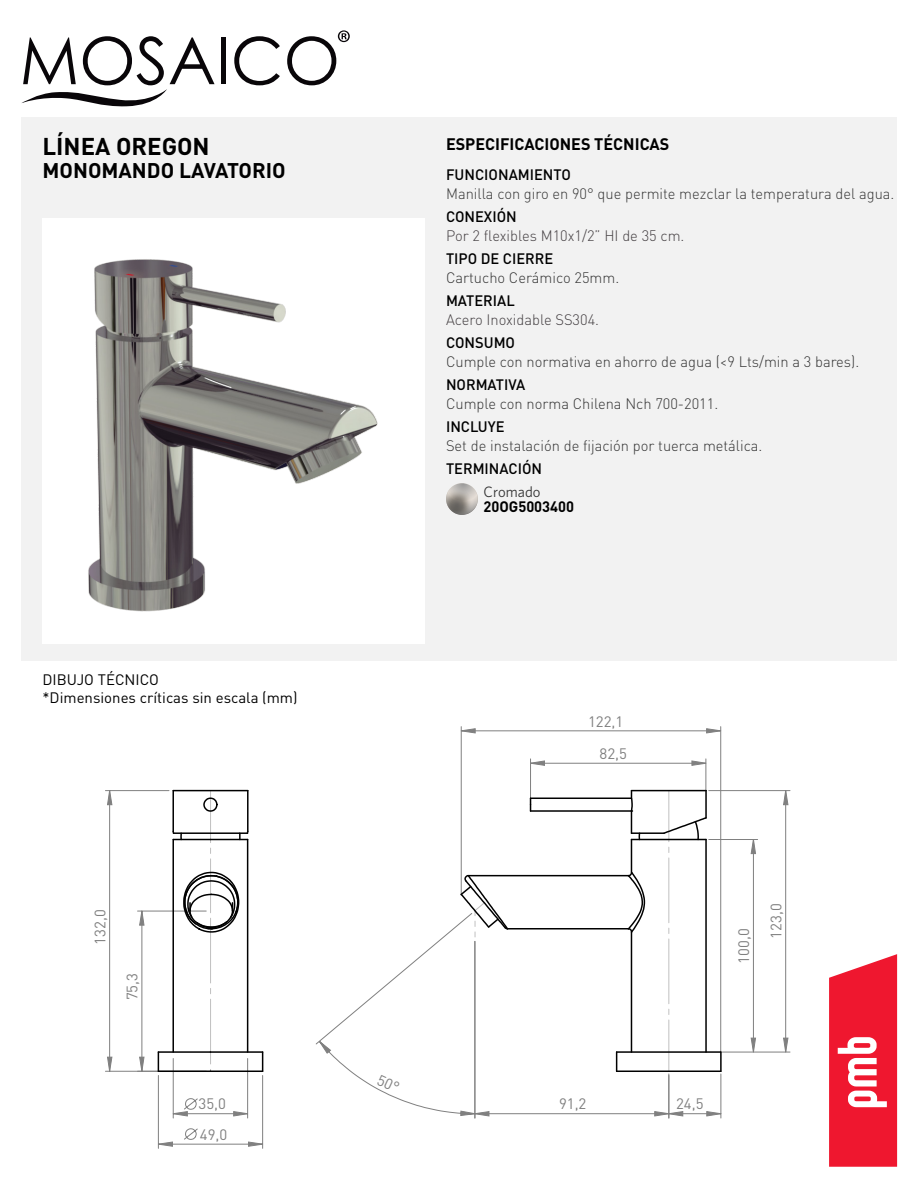
<style>
.page{position:relative;width:918px;height:1188px;background:#fff}
.page>*{position:absolute;margin:0;border:0;box-sizing:border-box;transform-origin:0 0}
.t1{font:700 24px "DIN Pro";color:#000}
.t2{font:700 21px "DIN Pro";color:#000}
.t3{font:700 16.5px "DIN Pro";color:#000}
.t4{font:300 15px "DIN Pro";color:#333}
.t5{font:500 15px "DIN Pro";color:#000}
.t6{font:300 15px "DIN Pro";color:#333}
.t7{font:300 15px "DIN Pro";color:#433e41}
.t8{font:15px/18px "DIN Pro";color:#000}
.t9{font:15px/32.4px "DIN Pro";color:#808080;text-align:right}
.t10{font:700 15px "DIN Pro";color:#000}
.t11{font:15px "Whitney";color:#333}
</style>
<div class="page">
<svg style="left:829px;top:954px;width:68px;height:213px;background:#f13b4f"></svg>
<div style="left:21px;top:117px;width:876px;height:543px;background:#f2f2f2"></div>
<div style="left:42px;top:218px;width:383px;height:425px;background:#fff"></div>
<svg style="left:22px;top:36px;width:193px;height:71px"></svg>
<div style="left:221px;top:37px;width:5px;height:47px;background:#090609"></div>
<svg style="left:234px;top:36px;width:46px;height:49px"></svg>
<svg style="left:287px;top:30px;width:63px;height:55px"></svg>
<svg style="left:451px;top:483px;width:27px;height:28px"></svg>
<svg style="left:446px;top:488px;width:27px;height:27px"></svg>
<img style="left:88px;top:259px;width:290px;height:353px">
<hr style="left:531px;top:763px;width:175px;height:1px;background:#808080">
<hr style="left:530px;top:759px;width:1px;height:39px;background:#808080">
<hr style="left:706px;top:759px;width:1px;height:32px;background:#808080">
<hr style="left:461px;top:731px;width:260px;height:1px;background:#808080">
<hr style="left:461px;top:727px;width:1px;height:168px;background:#808080">
<hr style="left:720px;top:727px;width:1px;height:325px;background:#808080">
<hr style="left:753px;top:840px;width:1px;height:212px;background:#808080">
<hr style="left:709px;top:839px;width:49px;height:1px;background:#808080">
<hr style="left:785px;top:791px;width:1px;height:261px;background:#808080">
<hr style="left:722px;top:1052px;width:68px;height:1px;background:#808080">
<hr style="left:709px;top:790px;width:81px;height:1px;background:#808080">
<svg style="left:531px;top:761px;width:14px;height:5px"></svg>
<svg style="left:692px;top:761px;width:14px;height:5px"></svg>
<svg style="left:461px;top:728px;width:15px;height:5px"></svg>
<svg style="left:706px;top:728px;width:15px;height:5px"></svg>
<svg style="left:751px;top:1038px;width:5px;height:14px"></svg>
<svg style="left:751px;top:840px;width:5px;height:14px"></svg>
<svg style="left:783px;top:1038px;width:5px;height:14px"></svg>
<svg style="left:783px;top:790px;width:5px;height:15px"></svg>
<hr style="left:631px;top:790px;width:75px;height:1px;background:#000">
<hr style="left:138px;top:911px;width:68px;height:1px;background:#808080">
<hr style="left:173px;top:1059px;width:1px;height:59px;background:#808080">
<hr style="left:247px;top:1059px;width:1px;height:59px;background:#808080">
<hr style="left:158px;top:1075px;width:1px;height:73px;background:#808080">
<hr style="left:262px;top:1075px;width:1px;height:73px;background:#808080">
<hr style="left:105px;top:790px;width:64px;height:1px;background:#808080">
<hr style="left:105px;top:1071px;width:53px;height:1px;background:#808080">
<svg style="left:139px;top:911px;width:5px;height:160px"></svg>
<svg style="left:107px;top:790px;width:5px;height:282px"></svg>
<hr style="left:173px;top:790px;width:75px;height:1px;background:#000">
<hr style="left:210px;top:1051px;width:53px;height:2px;background:#000">
<hr style="left:158px;top:1051px;width:52px;height:2px;background:#000">
<hr style="left:210px;top:1071px;width:53px;height:1px;background:#000">
<hr style="left:158px;top:1071px;width:52px;height:1px;background:#000">
<svg style="left:172px;top:791px;width:78px;height:280px"></svg>
<svg style="left:158px;top:1053px;width:1px;height:18px"></svg>
<svg style="left:262px;top:1053px;width:1px;height:18px"></svg>
<svg style="left:158px;top:1098px;width:105px;height:49px"></svg>
<svg style="left:316px;top:791px;width:406px;height:327px"></svg>
<h1 class="t1" style="left:43px;top:126px;width:169px">LÍNEA OREGON</h1>
<h2 class="t2" style="left:43px;top:153px;width:245px">MONOMANDO LAVATORIO</h2>
<p class="t8" style="left:43px;top:669px;width:257px">DIBUJO TÉCNICO<br>*Dimensiones críticas sin escala (mm)</p>
<p class="t9" style="left:82px;top:945px;width:37px;rotate:-90deg">132,0</p>
<p class="t9" style="left:114px;top:1000px;width:29px;rotate:-90deg">75,3</p>
<p class="t9" style="left:199px;top:1087px;width:30px;line-height:30.5px;text-align:left">35,0<br>49,0</p>
<p class="t3" style="left:446px;top:130px;width:225px">ESPECIFICACIONES TÉCNICAS</p>
<p class="t5" style="left:446px;top:162px;width:126px">FUNCIONAMIENTO</p>
<p class="t6" style="left:446px;top:182px;width:450px">Manilla con giro en 90° que permite mezclar la temperatura del agua.</p>
<p class="t5" style="left:446px;top:204px;width:72px">CONEXIÓN</p>
<p class="t7" style="left:446px;top:224px;width:240px">Por 2 flexibles M10x1/2” HI de 35 cm.</p>
<p class="t5" style="left:446px;top:246px;width:109px">TIPO DE CIERRE</p>
<p class="t4" style="left:446px;top:266px;width:175px">Cartucho Cerámico 25mm.</p>
<p class="t5" style="left:446px;top:288px;width:70px">MATERIAL</p>
<p class="t7" style="left:446px;top:308px;width:155px">Acero Inoxidable SS304.</p>
<p class="t5" style="left:446px;top:330px;width:71px">CONSUMO</p>
<p class="t4" style="left:446px;top:350px;width:415px">Cumple con normativa en ahorro de agua (&lt;9 Lts/min a 3 bares).</p>
<p class="t5" style="left:446px;top:372px;width:81px">NORMATIVA</p>
<p class="t4" style="left:446px;top:392px;width:274px">Cumple con norma Chilena Nch 700-2011.</p>
<p class="t5" style="left:446px;top:414px;width:60px">INCLUYE</p>
<p class="t4" style="left:446px;top:434px;width:318px">Set de instalación de fijación por tuerca metálica.</p>
<p class="t5" style="left:446px;top:456px;width:98px">TERMINACIÓN</p>
<p class="t11" style="left:484px;top:483px;width:58px">Cromado</p>
<p class="t10" style="left:484px;top:494px;width:92px">20OG5003400</p>
<p class="t9" style="left:588px;top:704px;width:41px">122,1<br>82,5</p>
<p class="t9" style="left:726px;top:964px;width:37px;rotate:-90deg">100,0</p>
<p class="t9" style="left:758px;top:939px;width:37px;rotate:-90deg">123,0</p>
<p class="t9" style="left:559px;top:1086px;width:29px">91,2</p>
<p class="t9" style="left:676px;top:1086px;width:29px">24,5</p>
</div>
